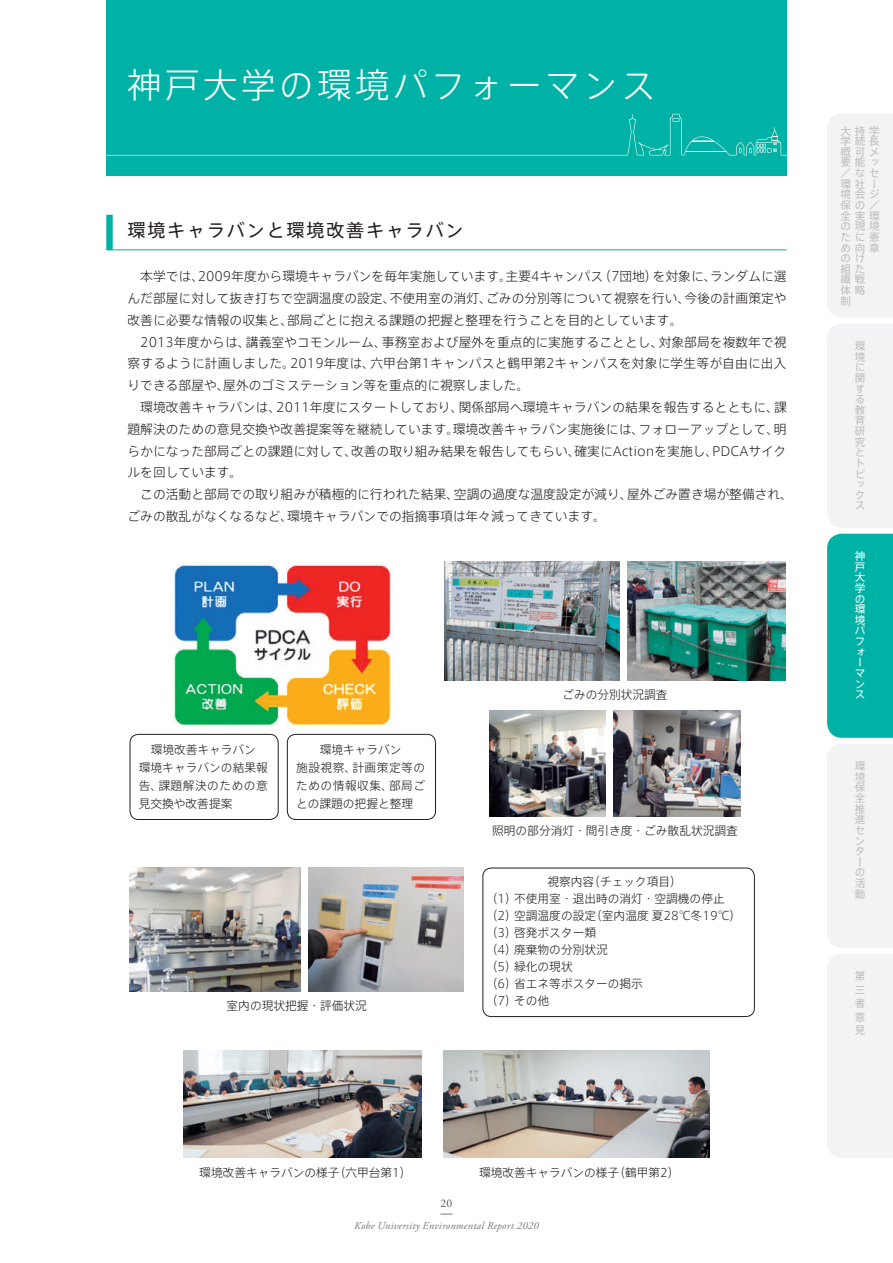
<style>
.page{position:relative;width:893px;height:1263px;background:#fff}
.page>*{position:absolute;margin:0;border:0;box-sizing:border-box;transform-origin:0 0}
.t1{font:300 34.5px "Axis Std";letter-spacing:.1em;color:#fff}
.t2{font:18px "Axis Std";letter-spacing:.1em;color:#231f20}
.t3{font:300 12.75px/21.8px "Axis Std";color:#231f20;text-align:justify}
.t4{font:300 11.7px/17px "Axis Std";color:#231f20}
.t5{font:300 11.7px/18px "Axis Std";letter-spacing:.045em;color:#231f20}
.t6{font:11.7px "Adobe Garamond Pro";color:#57585a}
.t7{font:10.65px/10.6px "Axis Std";color:#bcbdc0}
.t8{font:italic 10.65px "Adobe Garamond Pro";letter-spacing:.02em;color:#76787b}
.t9{font:10.65px/10.6px "Axis Std";color:#fff}
</style>
<div class="page">
<div style="left:106px;top:215px;width:7px;height:35px;background:#00b2a5"></div>
<hr style="left:106px;top:249px;width:681px;height:1px;background:#00b2a5">
<img style="left:489px;top:711px;width:116px;height:106px">
<img style="left:614px;top:711px;width:126px;height:106px">
<img style="left:445px;top:561px;width:174px;height:119px">
<img style="left:628px;top:561px;width:157px;height:119px">
<div style="left:483px;top:868px;width:272px;height:149px;border:1px solid #231f20;border-radius:9px"></div>
<img style="left:130px;top:868px;width:170px;height:123px">
<img style="left:309px;top:868px;width:155px;height:123px">
<img style="left:183px;top:1050px;width:239px;height:108px">
<img style="left:443px;top:1050px;width:267px;height:108px">
<div style="left:130px;top:734px;width:149px;height:86px;border:1px solid #231f20;border-radius:9px"></div>
<div style="left:287px;top:734px;width:149px;height:86px;border:1px solid #231f20;border-radius:9px"></div>
<img style="left:171px;top:563px;width:223px;height:162px">
<div style="left:106px;top:0;width:681px;height:176px;background:#00b2a5"></div>
<svg style="left:106px;top:114px;width:681px;height:41px"></svg>
<div style="left:827px;top:114px;width:66px;height:203px;background:#f2f3f4"></div>
<div style="left:827px;top:324px;width:66px;height:203px;background:#f2f3f4"></div>
<div style="left:827px;top:534px;width:66px;height:204px;background:#00b2a5"></div>
<div style="left:827px;top:744px;width:66px;height:204px;background:#f2f3f4"></div>
<div style="left:827px;top:954px;width:66px;height:204px;background:#f2f3f4"></div>
<svg style="left:440px;top:1214px;width:13px;height:1px"></svg>
<h1 class="t1" style="left:127px;top:60px;width:530px">神戸大学の環境パフォーマンス</h1>
<h2 class="t2" style="left:128px;top:217px;width:338px">環境キャラバンと環境改善キャラバン</h2>
<p class="t3" style="left:128px;top:265px;width:661px;text-indent:13px">本学では、2009年度から環境キャラバンを毎年実施しています。主要4キャンパス（7団地）を対象に、ランダムに選んだ部屋に対して抜き打ちで空調温度の設定、不使用室の消灯、ごみの分別等について視察を行い、今後の計画策定や改善に必要な情報の収集と、部局ごとに抱える課題の把握と整理を行うことを目的としています。</p>
<p class="t3" style="left:128px;top:330px;width:661px;text-indent:13px">2013年度からは、講義室やコモンルーム、事務室および屋外を重点的に実施することとし、対象部局を複数年で視察するように計画しました。2019年度は、六甲台第1キャンパスと鶴甲第2キャンパスを対象に学生等が自由に出入りできる部屋や、屋外のゴミステーション等を重点的に視察しました。</p>
<p class="t3" style="left:128px;top:396px;width:661px;text-indent:13px">環境改善キャラバンは、2011年度にスタートしており、関係部局へ環境キャラバンの結果を報告するとともに、課題解決のための意見交換や改善提案等を継続しています。環境改善キャラバン実施後には、フォローアップとして、明らかになった部局ごとの課題に対して、改善の取り組み結果を報告してもらい、確実にActionを実施し、PDCAサイクルを回しています。</p>
<p class="t3" style="left:128px;top:483px;width:667px;text-indent:13px">この活動と部局での取り組みが積極的に行われた結果、空調の過度な温度設定が減り、屋外ごみ置き場が整備され、ごみの散乱がなくなるなど、環境キャラバンでの指摘事項は年々減ってきています。</p>
<p class="t4" style="left:139px;top:740px;width:130px;line-height:18px;text-indent:12px">環境改善キャラバン環境キャラバンの結果報告、課題解決のための意見交換や改善提案</p>
<p class="t5" style="left:296px;top:740px;width:130px;text-indent:24px">環境キャラバン<br>施設視察、計画策定等のための情報収集、部局ごとの課題の把握と整理</p>
<p class="t4" style="left:562px;top:685px;width:107px">ごみの分別状況調査</p>
<p class="t4" style="left:492px;top:822px;width:247px">照明の部分消灯・間引き度・ごみ散乱状況調査</p>
<p class="t4" style="left:486px;top:873px;width:257px;text-indent:62px">視察内容（チェック項目）<br>（1）不使用室・退出時の消灯・空調機の停止（2）空調温度の設定（室内温度夏28℃冬19℃）（3）啓発ポスター類<br>（4）廃棄物の分別状況<br>（5）緑化の現状<br>（6）省エネ等ポスターの掲示</p>
<p class="t4" style="left:227px;top:996px;width:142px">室内の現状把握・評価状況</p>
<p class="t4" style="left:486px;top:992px;width:65px">（7）その他</p>
<p class="t4" style="left:199px;top:1163px;width:214px">環境改善キャラバンの様子（六甲台第1）</p>
<p class="t4" style="left:479px;top:1163px;width:202px">環境改善キャラバンの様子（鶴甲第2）</p>
<p class="t6" style="left:441px;top:1196px;width:13px">20</p>
<p class="t8" style="left:354px;top:1219px;width:186px">Kobe University Environmental Report 2020</p>
<p class="t7" style="left:840px;top:125px;width:41px">大持学学続長概可メ要能ッ／なセ環社ー境会ジ保の／全実環の現境たに憲め向章のけ<br>組た<br>織戦<br>体略<br>制</p>
<p class="t7" style="left:855px;top:340px;width:12px">環境に関する教育研究とトピックス</p>
<p class="t9" style="left:855px;top:550px;width:12px">神戸大学の環境パフォーマンス</p>
<p class="t7" style="left:855px;top:760px;width:12px">環境保全推進センターの活動</p>
<p class="t7" style="left:855px;top:969px;width:12px;line-height:13.5px;text-align:justify">第三者意見</p>
</div>
